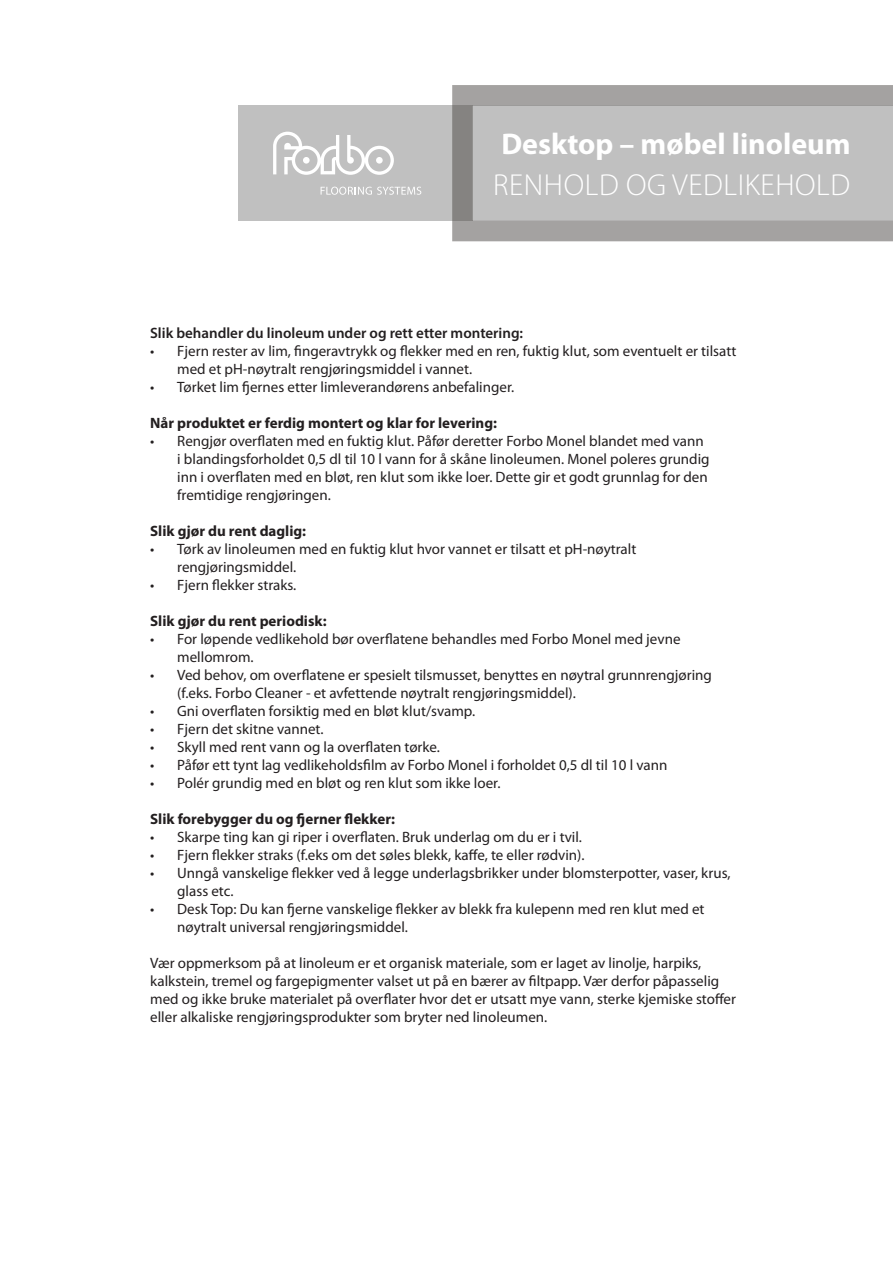
<style>
.page{position:relative;width:893px;height:1263px;background:#fff}
.page>*{position:absolute;margin:0;border:0;box-sizing:border-box;transform-origin:0 0}
.t1{font:300 30.45px "Myriad Pro";letter-spacing:.02em;color:#fff}
.t2{font:700 30px "Myriad Pro";color:#fff}
.t3{font:15px/18px "Myriad Pro";color:#231f20}
.t4{font:700 15px "Myriad Pro";color:#231f20}
.t5{font:600 15px "Myriad Pro";color:#231f20}
</style>
<div class="page">
<div style="left:238px;top:106px;width:655px;height:115px;background:#c0c0c0"></div>
<svg style="left:452px;top:85px;width:441px;height:156px"></svg>
<svg style="left:321px;top:187px;width:100px;height:8px"></svg>
<svg style="left:273px;top:132px;width:121px;height:43px"></svg>
<p class="t2" style="left:501px;top:127px;width:351px">Desktop – møbel linoleum</p>
<p class="t1" style="left:493px;top:168px;width:359px">RENHOLD OG VEDLIKEHOLD</p>
<p class="t5" style="left:150px;top:323px;width:374px">Slik behandler du linoleum under og rett etter montering:</p>
<p class="t3" style="left:177px;top:342px;width:561px;text-indent:-27px">• Fjern rester av lim, fingeravtrykk og flekker med en ren, fuktig klut, som eventuelt er tilsatt med et pH-nøytralt rengjøringsmiddel i vannet.</p>
<p class="t3" style="left:150px;top:378px;width:365px">• Tørket lim fjernes etter limleverandørens anbefalinger.</p>
<p class="t4" style="left:150px;top:414px;width:348px">Når produktet er ferdig montert og klar for levering:</p>
<p class="t3" style="left:177px;top:432px;width:534px;text-indent:-27px">• Rengjør overflaten med en fuktig klut. Påfør deretter Forbo Monel blandet med vann i blandingsforholdet 0,5 dl til 10 l vann for å skåne linoleumen. Monel poleres grundig inn i overflaten med en bløt, ren klut som ikke loer. Dette gir et godt grunnlag for den fremtidige rengjøringen.</p>
<p class="t4" style="left:150px;top:522px;width:157px">Slik gjør du rent daglig:</p>
<p class="t3" style="left:177px;top:540px;width:461px;text-indent:-27px">• Tørk av linoleumen med en fuktig klut hvor vannet er tilsatt et pH-nøytralt rengjøringsmiddel.</p>
<p class="t3" style="left:150px;top:576px;width:148px">• Fjern flekker straks.</p>
<p class="t4" style="left:150px;top:612px;width:178px">Slik gjør du rent periodisk:</p>
<p class="t3" style="left:177px;top:630px;width:505px;text-indent:-27px">• For løpende vedlikehold bør overflatene behandles med Forbo Monel med jevne mellomrom.</p>
<p class="t3" style="left:177px;top:666px;width:536px;text-indent:-27px">• Ved behov, om overflatene er spesielt tilsmusset, benyttes en nøytral grunnrengjøring (f.eks. Forbo Cleaner - et avfettende nøytralt rengjøringsmiddel).</p>
<p class="t3" style="left:150px;top:702px;width:326px">• Gni overflaten forsiktig med en bløt klut/svamp.</p>
<p class="t3" style="left:150px;top:720px;width:175px">• Fjern det skitne vannet.</p>
<p class="t3" style="left:150px;top:738px;width:291px">• Skyll med rent vann og la overflaten tørke.</p>
<p class="t3" style="left:150px;top:756px;width:519px">• Påfør ett tynt lag vedlikeholdsfilm av Forbo Monel i forholdet 0,5 dl til 10 l vann</p>
<p class="t3" style="left:150px;top:774px;width:352px">• Polér grundig med en bløt og ren klut som ikke loer.</p>
<p class="t4" style="left:150px;top:810px;width:246px">Slik forebygger du og fjerner flekker:</p>
<p class="t3" style="left:150px;top:828px;width:433px">• Skarpe ting kan gi riper i overflaten. Bruk underlag om du er i tvil.</p>
<p class="t3" style="left:150px;top:846px;width:436px">• Fjern flekker straks (f.eks om det søles blekk, kaffe, te eller rødvin).</p>
<p class="t3" style="left:177px;top:864px;width:555px;text-indent:-27px">• Unngå vanskelige flekker ved å legge underlagsbrikker under blomsterpotter, vaser, krus, glass etc.</p>
<p class="t3" style="left:177px;top:900px;width:529px;text-indent:-27px">• Desk Top: Du kan fjerne vanskelige flekker av blekk fra kulepenn med ren klut med et nøytralt universal rengjøringsmiddel.</p>
<p class="t3" style="left:150px;top:954px;width:587px">Vær oppmerksom på at linoleum er et organisk materiale, som er laget av linolje, harpiks, kalkstein, tremel og fargepigmenter valset ut på en bærer av filtpapp. Vær derfor påpasselig med og ikke bruke materialet på overflater hvor det er utsatt mye vann, sterke kjemiske stoffer eller alkaliske rengjøringsprodukter som bryter ned linoleumen.</p>
</div>
